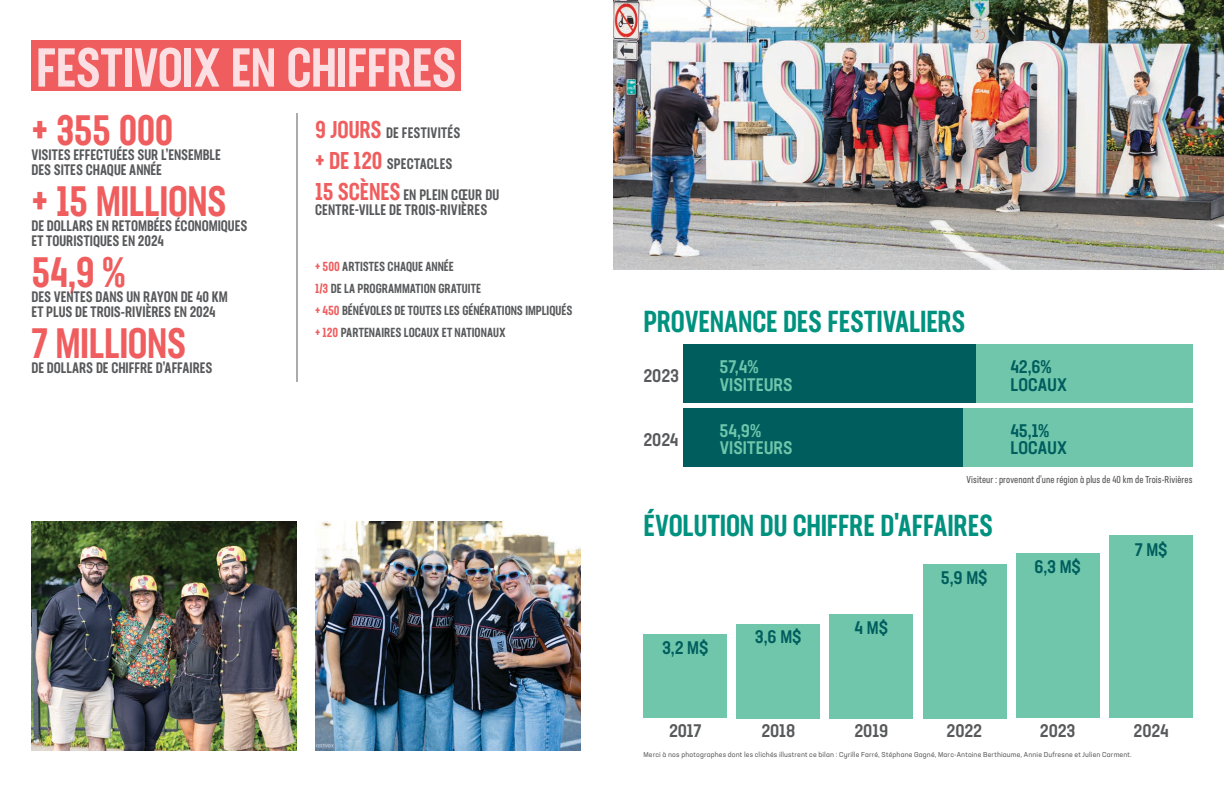
<style>
.page{position:relative;width:1224px;height:792px;background:#fff}
.page>*{position:absolute;margin:0;border:0;box-sizing:border-box;transform-origin:0 0}
.Titre{font:500 54px "Neusa Next Std Compact";letter-spacing:-.01em;color:#fcdfe3}
.Liner{font:500 42px "Neusa Next Std Compact";letter-spacing:-.01em;color:#f05d5e}
.Sous_titre{font:500 30px "Neusa Next Std Compact";letter-spacing:-.005em;color:#00917f}
.t1{font:500 condensed 18px "Neusa Next Std";letter-spacing:.005em;color:#005d5d}
.t2{font:500 condensed 18px "Neusa Next Std";color:#58595b}
.t3{font:500 condensed 18px "Neusa Next Std";letter-spacing:.005em;color:#6fc6ab}
.Liner-2{font:500 15px/15px "Neusa Next Std Compact";color:#58595b}
.Sous_titre_2{font:500 15px/15px "Neusa Next Std Compact";letter-spacing:.01em;color:#58595b}
.Sous_titre_3{font:500 13px "Neusa Next Std Compact";color:#58595b}
.t4{font:10px "Neusa Next Std Compact";letter-spacing:.005em;color:#58595b}
.Texte{font:7px "Neusa Next Std";letter-spacing:.02em;color:#58595b}
.s1{font-size:24px;color:#f05d5e}
.s2{color:#f05d5e}
</style>
<div class="page">
<div style="left:1109px;top:535px;width:83px;height:183px;background:#6fc6ab"></div>
<div style="left:1016px;top:554px;width:83px;height:164px;background:#6fc6ab"></div>
<div style="left:923px;top:564px;width:83px;height:154px;background:#6fc6ab"></div>
<div style="left:830px;top:614px;width:83px;height:104px;background:#6fc6ab"></div>
<div style="left:737px;top:624px;width:83px;height:94px;background:#6fc6ab"></div>
<div style="left:644px;top:635px;width:83px;height:83px;background:#6fc6ab"></div>
<div style="left:976px;top:344px;width:216px;height:58px;background:#6fc6ab"></div>
<div style="left:683px;top:344px;width:293px;height:58px;background:#005d5d"></div>
<div style="left:963px;top:408px;width:229px;height:58px;background:#6fc6ab"></div>
<div style="left:683px;top:408px;width:280px;height:58px;background:#005d5d"></div>
<img style="left:32px;top:522px;width:265px;height:229px">
<img style="left:613px;top:0;width:611px;height:270px">
<div style="left:32px;top:40px;width:429px;height:51px;background:#f05d5e"></div>
<img style="left:315px;top:521px;width:265px;height:229px">
<hr style="left:296px;top:113px;width:2px;height:269px;background:#58595b">
<p class="Titre" style="left:36px;top:34px;width:422px">FESTIVOIX EN CHIFFRES</p>
<p class="Liner" style="left:32px;top:104px;width:143px">+ 355 000</p>
<p class="Liner-2" style="left:32px;top:147px;width:191px">VISITES EFFECTUÉES SUR L’ENSEMBLE<br>DES SITES CHAQUE ANNÉE</p>
<p class="Liner" style="left:32px;top:175px;width:197px">+ 15 MILLIONS</p>
<p class="Liner-2" style="left:32px;top:218px;width:217px">DE DOLLARS EN RETOMBÉES ÉCONOMIQUES<br>ET TOURISTIQUES EN 2024</p>
<p class="Liner" style="left:32px;top:246px;width:96px">54,9 %</p>
<p class="Liner-2" style="left:32px;top:289px;width:198px">DES VENTES DANS UN RAYON DE 40 KM<br>ET PLUS DE TROIS-RIVIÈRES EN 2024</p>
<p class="Liner" style="left:32px;top:317px;width:156px">7 MILLIONS</p>
<p class="Liner-2" style="left:32px;top:360px;width:183px">DE DOLLARS DE CHIFFRE D’AFFAIRES</p>
<p class="Sous_titre_2" style="left:315px;top:125px;width:147px"><span class="s1">9 JOURS</span> DE FESTIVITÉS</p>
<p class="Sous_titre_2" style="left:315px;top:156px;width:139px"><span class="s1">+ DE 120</span> SPECTACLES</p>
<p class="Sous_titre_2" style="left:315px;top:187px;width:186px"><span class="s1">15 SCÈNES</span> EN PLEIN CŒUR DU<br>CENTRE-VILLE DE TROIS-RIVIÈRES</p>
<p class="Sous_titre_3" style="left:315px;top:258px;width:140px"><span class="s2">+ 500</span> ARTISTES CHAQUE ANNÉE</p>
<p class="Sous_titre_3" style="left:315px;top:280px;width:168px"><span class="s2">1/3</span> DE LA PROGRAMMATION GRATUITE</p>
<p class="Sous_titre_3" style="left:315px;top:302px;width:259px"><span class="s2">+ 450</span> BÉNÉVOLES DE TOUTES LES GÉNÉRATIONS IMPLIQUÉS</p>
<p class="Sous_titre_3" style="left:315px;top:324px;width:192px"><span class="s2">+ 120</span> PARTENAIRES LOCAUX ET NATIONAUX</p>
<p class="Sous_titre" style="left:644px;top:303px;width:323px">PROVENANCE DES FESTIVALIERS</p>
<p class="t2" style="left:644px;top:364px;width:37px">2023</p>
<p class="t2" style="left:644px;top:428px;width:37px">2024</p>
<p class="t3" style="left:720px;top:356px;width:41px">57,4%</p>
<p class="t3" style="left:720px;top:373px;width:74px">VISITEURS</p>
<p class="t3" style="left:720px;top:419px;width:43px">54,9%</p>
<p class="t3" style="left:720px;top:437px;width:74px">VISITEURS</p>
<p class="t1" style="left:1010px;top:356px;width:43px">42,6%</p>
<p class="t1" style="left:1010px;top:373px;width:58px">LOCAUX</p>
<p class="t1" style="left:1010px;top:419px;width:41px">45,1%</p>
<p class="t1" style="left:1010px;top:437px;width:58px">LOCAUX</p>
<p class="t4" style="left:967px;top:473px;width:227px">Visiteur : provenant d’une région à plus de 40 km de Trois-Rivières</p>
<p class="Sous_titre" style="left:644px;top:507px;width:351px">ÉVOLUTION DU CHIFFRE D'AFFAIRES</p>
<p class="t1" style="left:662px;top:637px;width:48px">3,2 M$</p>
<p class="t1" style="left:755px;top:626px;width:48px">3,6 M$</p>
<p class="t1" style="left:854px;top:616px;width:35px">4 M$</p>
<p class="t1" style="left:941px;top:567px;width:48px">5,9 M$</p>
<p class="t1" style="left:1034px;top:555px;width:48px">6,3 M$</p>
<p class="t1" style="left:1135px;top:539px;width:35px">7 M$</p>
<p class="t2" style="left:669px;top:720px;width:34px">2017</p>
<p class="t2" style="left:761px;top:720px;width:35px">2018</p>
<p class="t2" style="left:854px;top:720px;width:35px">2019</p>
<p class="t2" style="left:947px;top:720px;width:37px">2022</p>
<p class="t2" style="left:1040px;top:720px;width:37px">2023</p>
<p class="t2" style="left:1134px;top:720px;width:37px">2024</p>
<p class="Texte" style="left:644px;top:750px;width:490px">Merci à nos photographes dont les clichés illustrent ce bilan : Cyrille Farré, Stéphane Gagné, Marc-Antoine Berthiaume, Annie Dufresne et Julien Carment.</p>
</div>
